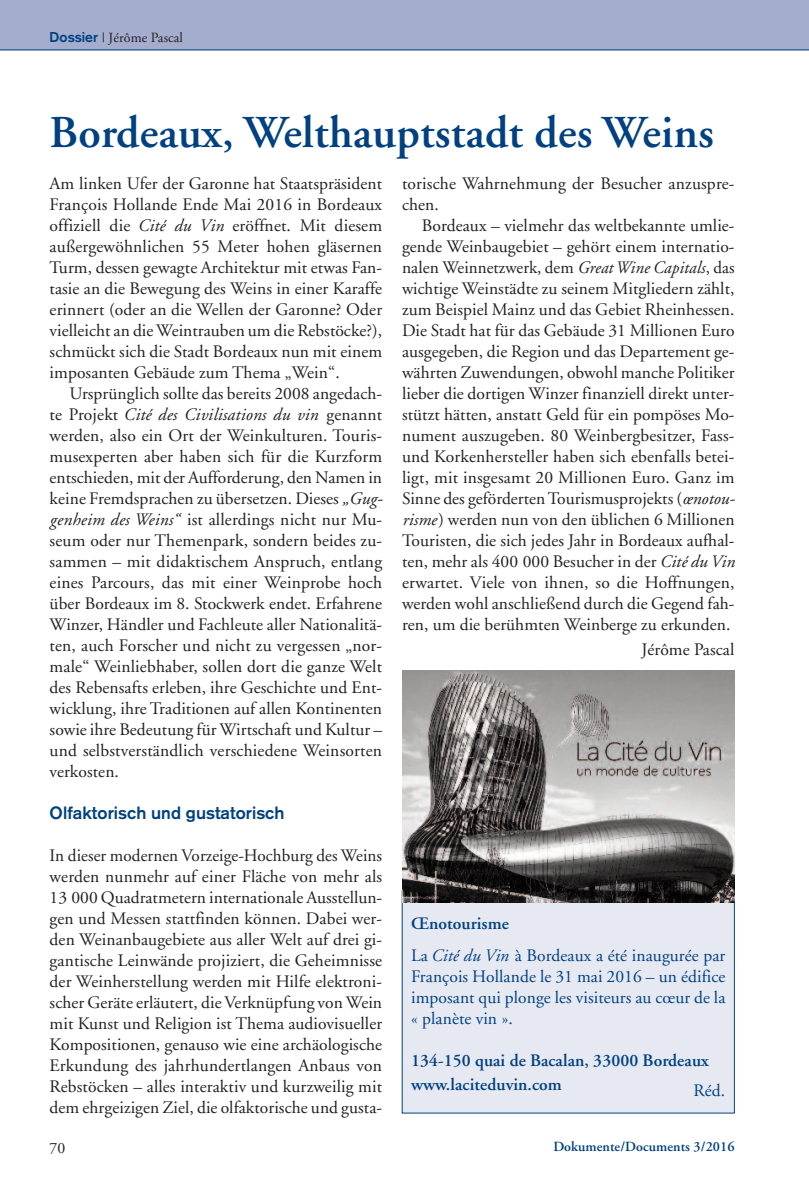
<style>
.page{position:relative;width:809px;height:1191px;background:#fff}
.page>*{position:absolute;margin:0;border:0;box-sizing:border-box;transform-origin:0 0}
.t1{font:600 45.5px "Adobe Garamond";letter-spacing:.005em;color:#014181}
.t2{font:17.5px/21px "Adobe Garamond";letter-spacing:.005em;color:#231f20;text-align:justify}
.t3{font:17.5px/21px "Adobe Garamond";letter-spacing:.005em;color:#014181}
.t4{font:600 17.5px/24.5px "Adobe Garamond";letter-spacing:.005em;color:#014181}
.t5{font:700 17.5px "Akzidenz Grotesk";letter-spacing:.005em;color:#014181}
.t6{font:15.75px "Adobe Garamond";color:#231f20}
.t7{font:600 14px "Adobe Garamond";letter-spacing:.005em;color:#014181}
.t8{font:14px "Adobe Garamond";letter-spacing:.005em;color:#231f20}
.s1{font-family:"Akzidenz Grotesk";font-weight:700;color:#014181}
.s2{font-style:italic}
.s3{font-weight:600}
</style>
<div class="page">
<div style="left:0;top:0;width:809px;height:50px;background:#a4adcd"></div>
<div style="left:402px;top:891px;width:332px;height:221px;background:#e7e9f2"></div>
<hr style="left:0;top:50px;width:809px;height:1px;background:#014181">
<img style="left:402px;top:670px;width:332px;height:232px">
<p class="t8" style="left:50px;top:32px;width:135px"><span class="s1">Dossier</span> | Jérôme Pascal</p>
<h1 class="t1" style="left:50px;top:114px;width:665px">Bordeaux, Welthauptstadt des Weins</h1>
<p class="t2" style="left:50px;top:174px;width:334px">Am linken Ufer der Garonne hat Staatspräsident François Hollande Ende Mai 2016 in Bordeaux offiziell die <span class="s2">Cité du Vin</span> eröffnet. Mit diesem außergewöhnlichen 55 Meter hohen gläsernen Turm, dessen gewagte Architektur mit etwas Fan&shy;tasie an die Bewegung des Weins in einer Karaffe erinnert (oder an die Wellen der Garonne? Oder vielleicht an die Weintrauben um die Rebstöcke?), schmückt sich die Stadt Bordeaux nun mit einem imposanten Gebäude zum Thema „Wein“.</p>
<p class="t2" style="left:50px;top:384px;width:335px;text-indent:20px">Ursprünglich sollte das bereits 2008 angedach&shy;te Projekt <span class="s2">Cité des Civilisations du vin</span> genannt werden, also ein Ort der Weinkulturen. Touris&shy;musexperten aber haben sich für die Kurzform entschieden, mit der Aufforderung, den Namen in keine Fremdsprachen zu übersetzen. Dieses <span class="s2">„Gug&shy;genheim des Weins“</span> ist allerdings nicht nur Mu&shy;seum oder nur Themenpark, sondern beides zu&shy;sammen – mit didaktischem Anspruch, entlang eines Parcours, das mit einer Weinprobe hoch über Bordeaux im 8. Stockwerk endet. Erfahrene Winzer, Händler und Fachleute aller Nationalitä&shy;ten, auch Forscher und nicht zu vergessen „nor&shy;male“ Weinliebhaber, sollen dort die ganze Welt des Rebensafts erleben, ihre Geschichte und Ent&shy;wicklung, ihre Traditionen auf allen Kontinenten sowie ihre Bedeutung für Wirtschaft und Kultur – und selbstverständlich verschiedene Weinsorten verkosten.</p>
<p class="t5" style="left:50px;top:807px;width:236px">Olfaktorisch und gustatorisch</p>
<p class="t2" style="left:50px;top:846px;width:334px">In dieser modernen Vorzeige-Hochburg des Weins werden nunmehr auf einer Fläche von mehr als 13 000 Quadratmetern internationale Ausstellun&shy;gen und Messen stattfinden können. Dabei wer&shy;den Weinanbaugebiete aus aller Welt auf drei gi&shy;gantische Leinwände projiziert, die Geheimnisse der Weinherstellung werden mit Hilfe elektroni&shy;scher Geräte erläutert, die Verknüpfung von Wein mit Kunst und Religion ist Thema audiovisueller Kompositionen, genauso wie eine archäologische Erkundung des jahrhundertlangen Anbaus von Rebstöcken – alles interaktiv und kurzweilig mit dem ehrgeizigen Ziel, die olfaktorische und gusta-</p>
<p class="t2" style="left:402px;top:174px;width:334px">torische Wahrnehmung der Besucher anzuspre&shy;chen.</p>
<p class="t2" style="left:402px;top:216px;width:335px;text-indent:20px">Bordeaux – vielmehr das weltbekannte umlie&shy;gende Weinbaugebiet – gehört einem internatio&shy;nalen Weinnetzwerk, dem <span class="s2">GreatWine Capitals</span>, das wichtige Weinstädte zu seinem Mitgliedern zählt, zum Beispiel Mainz und das Gebiet Rheinhessen.<br>Die Stadt hat für das Gebäude 31 Millionen Euro ausgegeben, die Region und das Departement ge&shy;währten Zuwendungen, obwohl manche Politiker lieber die dortigen Winzer finanziell direkt unter&shy;stützt hätten, anstatt Geld für ein pompöses Mo&shy;nument auszugeben. 80 Weinbergbesitzer, Fass&shy;und Korkenhersteller haben sich ebenfalls betei&shy;ligt, mit insgesamt 20 Millionen Euro. Ganz im Sinne des gefördertenTourismusprojekts (<span class="s2">œnotou&shy;risme</span>) werden nun von den üblichen 6 Millionen Touristen, die sich jedes Jahr in Bordeaux aufhal&shy;ten, mehr als 400 000 Besucher in der<span class="s2">Cité duVin </span>erwartet. Viele von ihnen, so die Hoffnungen, werden wohl anschließend durch die Gegend fah&shy;ren, um die berühmten Weinberge zu erkunden.</p>
<p class="t2" style="left:641px;top:640px;width:95px">Jérôme Pascal</p>
<p class="t3" style="left:411px;top:909px;width:316px;line-height:31.5px"><span class="s3">Œnotourisme<br></span>La <span class="s2">Cité du Vin</span> à Bordeaux a été inaugurée par</p>
<p class="t3" style="left:411px;top:967px;width:316px;text-align:justify">François Hollande le 31 mai 2016 – un édifice imposant qui plonge les visiteurs au cœur de la « planète vin ».</p>
<p class="t4" style="left:411px;top:1049px;width:299px">134-150 quai de Bacalan, 33000 Bordeaux www.laciteduvin.com</p>
<p class="t3" style="left:693px;top:1081px;width:33px">Réd.</p>
<p class="t6" style="left:50px;top:1141px;width:17px">70</p>
<p class="t7" style="left:553px;top:1141px;width:183px">Dokumente/Documents 3/2016</p>
</div>
